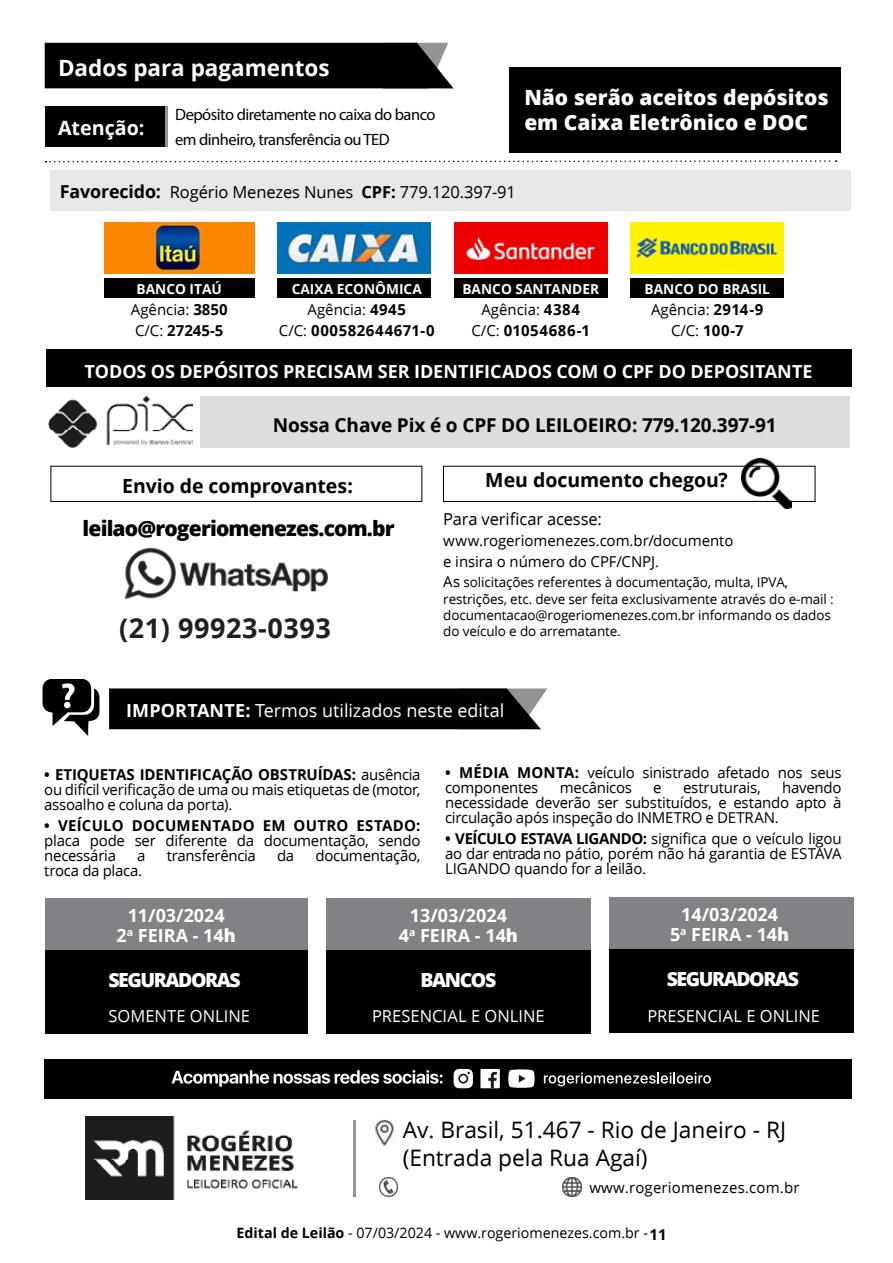
<style>
.page{position:relative;width:893px;height:1263px;background:#fff}
.page>*{position:absolute;margin:0;border:0;box-sizing:border-box;transform-origin:0 0}
.t1{font:700 27px "Open Sans";letter-spacing:.02em;color:#221f1f}
.t2{font:22.65px/27.3px "Open Sans";color:#000}
.t3{font:700 22.5px "Open Sans";color:#fff}
.t4{font:800 21px "Open Sans";color:#fff}
.t5{font:800 21px "Open Sans";letter-spacing:-.04em;color:#000}
.t6{font:800 21px/18px "Open Sans";letter-spacing:-.075em;color:#fff;text-align:center}
.t7{font:700 19.65px "Open Sans";color:#fff}
.t8{font:700 19.5px "Open Sans";letter-spacing:-.005em;color:#000}
.t9{font:800 19.5px "Open Sans";letter-spacing:-.075em;color:#fff}
.t10{font:700 19.05px "Open Sans";letter-spacing:-.01em;color:#000}
.t11{font:700 18px/20px "Open Sans";color:#fff;text-align:center}
.t12{font:18px "Open Sans";color:#fff}
.t13{font:16.5px "Open Sans";letter-spacing:-.01em;color:#000}
.t14{font:16.5px/25.5px "Myriad Pro";letter-spacing:-.03em;color:#000}
.t15{font:16.5px "Open Sans";color:#fff}
.t16{font:15px/15px "Open Sans";letter-spacing:-.015em;color:#000}
.t17{font:700 15px/20.9px "Open Sans";letter-spacing:.04em;color:#000;text-align:center}
.t18{font:700 15px "Open Sans";letter-spacing:.02em;color:#000}
.t19{font:15px "Open Sans";letter-spacing:.01em;color:#000}
.t20{font:14.25px "Open Sans";color:#000}
.t21{font:700 13.65px "Open Sans";color:#fff}
.t22{font:13.5px/16.2px "Open Sans";letter-spacing:-.01em;color:#000}
.s1{font-weight:700;font-size:17.85px}
.s2{font-weight:700}
.s3{font-weight:400}
.s4{font-size:15px}
.s5{font-weight:800}
.s6{font-weight:700;font-size:15px}
</style>
<div class="page">
<svg style="left:109px;top:688px;width:438px;height:41px;background:#0c0c0d"></svg>
<svg style="left:43px;top:679px;width:56px;height:57px"></svg>
<img style="left:85px;top:1116px;width:213px;height:83px">
<img style="left:372px;top:1120px;width:25px;height:27px">
<hr style="left:353px;top:1120px;width:3px;height:76px;background:#919396">
<img style="left:741px;top:459px;width:50px;height:49px">
<div style="left:51px;top:466px;width:371px;height:36px;border:1px solid #000"></div>
<div style="left:443px;top:466px;width:372px;height:36px;border:1px solid #000"></div>
<img style="left:124px;top:547px;width:204px;height:53px">
<div style="left:510px;top:67px;width:331px;height:85px;background:#000"></div>
<div style="left:51px;top:171px;width:800px;height:40px;background:#e6e7e8"></div>
<svg style="left:45px;top:160px;width:792px;height:3px"></svg>
<div style="left:45px;top:106px;width:120px;height:40px;background:#000"></div>
<hr style="left:165px;top:106px;width:2px;height:40px;background:#919396">
<div style="left:46px;top:349px;width:805px;height:38px;background:#000"></div>
<div style="left:45px;top:43px;width:409px;height:46px;background:#000"></div>
<img style="left:104px;top:222px;width:150px;height:51px">
<img style="left:278px;top:222px;width:153px;height:51px">
<img style="left:454px;top:222px;width:153px;height:51px">
<div style="left:104px;top:278px;width:150px;height:20px;background:#000"></div>
<div style="left:278px;top:278px;width:153px;height:20px;background:#000"></div>
<div style="left:454px;top:278px;width:153px;height:20px;background:#000"></div>
<div style="left:631px;top:278px;width:153px;height:20px;background:#000"></div>
<img style="left:631px;top:222px;width:153px;height:51px">
<div style="left:200px;top:396px;width:650px;height:51px;background:#dcddde"></div>
<div style="left:44px;top:1059px;width:808px;height:40px;background:#000"></div>
<svg style="left:171px;top:1070px;width:272px;height:17px"></svg>
<svg style="left:544px;top:1072px;width:167px;height:14px"></svg>
<svg style="left:454px;top:1069px;width:19px;height:19px"></svg>
<div style="left:480px;top:1069px;width:20px;height:19px;background:#fff"></div>
<svg style="left:488px;top:1072px;width:9px;height:16px"></svg>
<svg style="left:508px;top:1069px;width:27px;height:19px"></svg>
<img style="left:49px;top:396px;width:144px;height:51px">
<img style="left:379px;top:1177px;width:19px;height:19px">
<img style="left:562px;top:1177px;width:19px;height:19px">
<div style="left:45px;top:898px;width:262px;height:105px;background:#808285"></div>
<div style="left:45px;top:951px;width:262px;height:83px;background:#000"></div>
<div style="left:609px;top:897px;width:244px;height:105px;background:#808285"></div>
<div style="left:609px;top:950px;width:244px;height:83px;background:#000"></div>
<div style="left:326px;top:898px;width:265px;height:105px;background:#808285"></div>
<div style="left:326px;top:951px;width:265px;height:83px;background:#000"></div>
<h3 class="t3" style="left:58px;top:52px;width:273px">Dados para pagamentos</h3>
<h3 class="t4" style="left:524px;top:81px;width:306px">Não serão aceitos depósitos</h3>
<p class="t14" style="left:175px;top:101px;width:262px">Depósito diretamente no caixa do banco em dinheiro, transferência ou TED</p>
<h3 class="t7" style="left:58px;top:114px;width:88px">Atenção:</h3>
<h3 class="t4" style="left:524px;top:106px;width:285px">em Caixa Eletrônico e DOC</h3>
<p class="t13" style="left:60px;top:180px;width:458px"><span class="s1">Favorecido:</span> Rogério Menezes Nunes <span class="s2">CPF:</span> 779.120.397-91</p>
<p class="t21" style="left:137px;top:280px;width:87px">BANCO ITAÚ</p>
<p class="t16" style="left:131px;top:299px;width:98px;line-height:20.9px">Agência: <span class="s2">3850<br></span>C/C: <span class="s2">27245-5</span></p>
<p class="t21" style="left:292px;top:280px;width:132px">CAIXA ECONÔMICA</p>
<p class="t17" style="left:279px;top:299px;width:157px"><span class="s3">Agência:</span> 4945<br><span class="s3">C/C:</span> 000582644671-0</p>
<p class="t21" style="left:462px;top:280px;width:138px">BANCO SANTANDER</p>
<p class="t17" style="left:471px;top:299px;width:120px"><span class="s3">Agência:</span> 4384<br><span class="s3">C/C:</span> 01054686-1</p>
<p class="t21" style="left:645px;top:280px;width:127px">BANCO DO BRASIL</p>
<p class="t16" style="left:651px;top:299px;width:114px;line-height:20.9px;text-align:center">Agência: <span class="s2">2914-9<br></span>C/C: <span class="s2">100-7</span></p>
<p class="t11" style="left:85px;top:360px;width:730px">TODOS OS DEPÓSITOS PRECISAM SER IDENTIFICADOS COM O CPF DO DEPOSITANTE</p>
<p class="t10" style="left:273px;top:411px;width:505px">Nossa Chave Pix é o CPF DO LEILOEIRO: 779.120.397-91</p>
<h3 class="t8" style="left:122px;top:472px;width:232px">Envio de comprovantes:</h3>
<h3 class="t5" style="left:83px;top:512px;width:313px">leilao@rogeriomenezes.com.br</h3>
<h1 class="t1" style="left:119px;top:609px;width:213px">(21) 99923-0393</h1>
<h3 class="t8" style="left:485px;top:466px;width:244px">Meu documento chegou?</h3>
<p class="t13" style="left:443px;top:508px;width:160px">Para verificar acesse:</p>
<p class="t16" style="left:443px;top:530px;width:292px;line-height:20.7px">www.rogeriomenezes.com.br/documento e insira o número do CPF/CNPJ.</p>
<p class="t22" style="left:443px;top:574px;width:392px"><span class="s4">As</span> solicitações referentes à documentação, multa, IPVA, restrições, etc. deve ser feita exclusivamente através do e-mail : documentacao@rogeriomenezes.com.br informando os dados do veículo e do arrematante.</p>
<p class="t12" style="left:126px;top:698px;width:379px"><span class="s2">IMPORTANTE:</span> Termos utilizados neste edital</p>
<p class="t16" style="left:44px;top:766px;width:378px;text-align:justify"><span class="s2">• ETIQUETAS IDENTIFICAÇÃO OBSTRUÍDAS:</span> ausência ou difícil verificação de uma ou mais etiquetas de (motor, assoalho e coluna da porta).</p>
<p class="t18" style="left:44px;top:815px;width:378px">• VEÍCULO DOCUMENTADO EM OUTRO ESTADO:</p>
<p class="t16" style="left:44px;top:833px;width:378px">placa pode ser diferente da documentação, sendo necessária</p>
<p class="t16" style="left:137px;top:848px;width:10px">a</p>
<p class="t16" style="left:167px;top:848px;width:91px">transferência</p>
<p class="t16" style="left:277px;top:848px;width:19px">da</p>
<p class="t16" style="left:315px;top:848px;width:107px">documentação,</p>
<p class="t16" style="left:44px;top:863px;width:99px">troca da placa.</p>
<p class="t16" style="left:445px;top:765px;width:398px"><span class="s2">• MÉDIA MONTA:</span> veículo sinistrado afetado nos seus componentes</p>
<p class="t16" style="left:560px;top:780px;width:74px">mecânicos</p>
<p class="t16" style="left:653px;top:780px;width:10px">e</p>
<p class="t16" style="left:683px;top:780px;width:79px">estruturais,</p>
<p class="t16" style="left:445px;top:780px;width:398px;text-align:justify;text-indent:337px">havendo necessidade deverão ser substituídos, e estando apto à circulação após inspeção do INMETRO e DETRAN.</p>
<p class="t16" style="left:445px;top:831px;width:398px;text-align:justify"><span class="s2">• VEÍCULO ESTAVA LIGANDO:</span> significa que o veículo ligou ao dar entrada no pátio, porém não há garantia de ESTAVA LIGANDO quando for a leilão.</p>
<p class="t11" style="left:117px;top:905px;width:121px">11/03/2024<br>2<sup>a</sup> FEIRA - 14<span class="s5">h</span></p>
<p class="t11" style="left:670px;top:904px;width:121px">14/03/2024<br>5<sup>a</sup> FEIRA - 14<span class="s5">h</span></p>
<p class="t11" style="left:399px;top:905px;width:121px">13/03/2024<br>4<sup>a</sup> FEIRA - 14<span class="s5">h</span></p>
<h3 class="t6" style="left:664px;top:957px;width:129px">BANCOS E<br>FINANCEIRAS</h3>
<h3 class="t9" style="left:108px;top:965px;width:134px">SEGURADORAS</h3>
<h3 class="t9" style="left:421px;top:965px;width:77px">BANCOS</h3>
<h3 class="t9" style="left:667px;top:963px;width:134px">SEGURADORAS</h3>
<p class="t15" style="left:108px;top:1005px;width:143px">SOMENTE ONLINE</p>
<p class="t15" style="left:372px;top:1005px;width:174px">PRESENCIAL E ONLINE</p>
<p class="t15" style="left:647px;top:1005px;width:174px">PRESENCIAL E ONLINE</p>
<h2 class="t2" style="left:403px;top:1116px;width:385px">Av. Brasil, 51.467 - Rio de Janeiro - RJ (Entrada pela Rua Agaí)</h2>
<p class="t19" style="left:589px;top:1178px;width:212px">www.rogeriomenezes.com.br</p>
<p class="t20" style="left:237px;top:1223px;width:432px"><span class="s2">Edital de Leilão</span> - 07/03/2024 - www.rogeriomenezes.com.br - <span class="s6">11</span></p>
</div>
